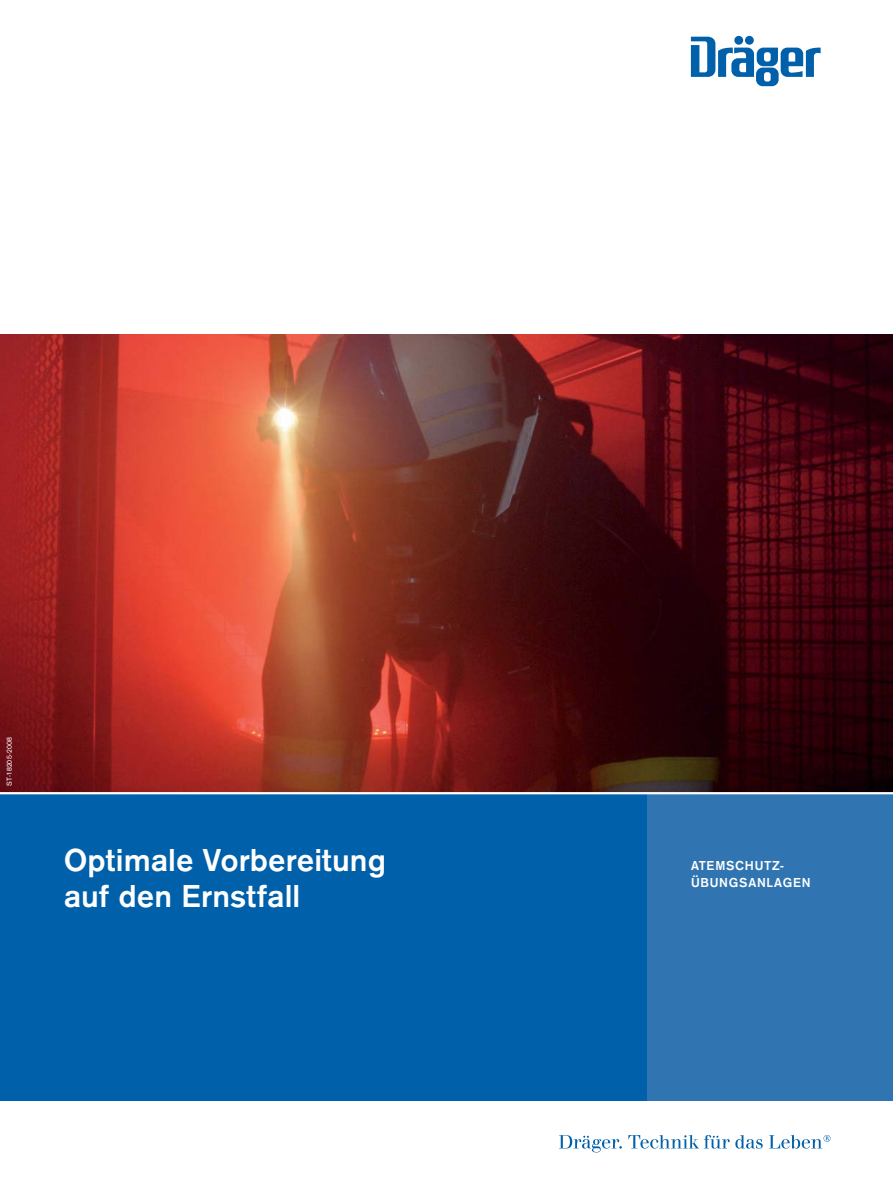
<style>
.page{position:relative;width:893px;height:1191px;background:#fff}
.page>*{position:absolute;margin:0;border:0;box-sizing:border-box;transform-origin:0 0}
.t1{font:700 33px/36px "Draeger San";color:#fff}
.t2{font:700 13.5px/16.5px "Draeger San";letter-spacing:.055em;color:#fff}
.t3{font:7.5px "Draeger San";letter-spacing:.025em;color:#fff}
</style>
<div class="page">
<div style="left:0;top:789px;width:893px;height:311px;background:#0060a9"></div>
<div style="left:647px;top:789px;width:246px;height:311px;background:#3074b1"></div>
<img style="left:0;top:335px;width:893px;height:457px">
<hr style="left:0;top:792px;width:893px;height:2px;background:#fff">
<svg style="left:691px;top:37px;width:130px;height:49px"></svg>
<div style="left:734px;top:36px;width:9px;height:9px;background:#0060a9;border-radius:50%"></div>
<div style="left:745px;top:36px;width:9px;height:9px;background:#0060a9;border-radius:50%"></div>
<svg style="left:631px;top:1148px;width:192px;height:1px"></svg>
<svg style="left:559px;top:1135px;width:63px;height:17px"></svg>
<svg style="left:628px;top:1135px;width:135px;height:13px"></svg>
<svg style="left:769px;top:1135px;width:61px;height:13px"></svg>
<p class="t3" style="left:6px;top:785px;width:50px;rotate:-90deg">ST-18205-2008</p>
<p class="t1" style="left:64px;top:844px;width:324px">Optimale Vorbereitung auf den Ernstfall</p>
<p class="t2" style="left:691px;top:858px;width:121px">ATEMSCHUTZ-<br>ÜBUNGSANLAGEN</p>
</div>
